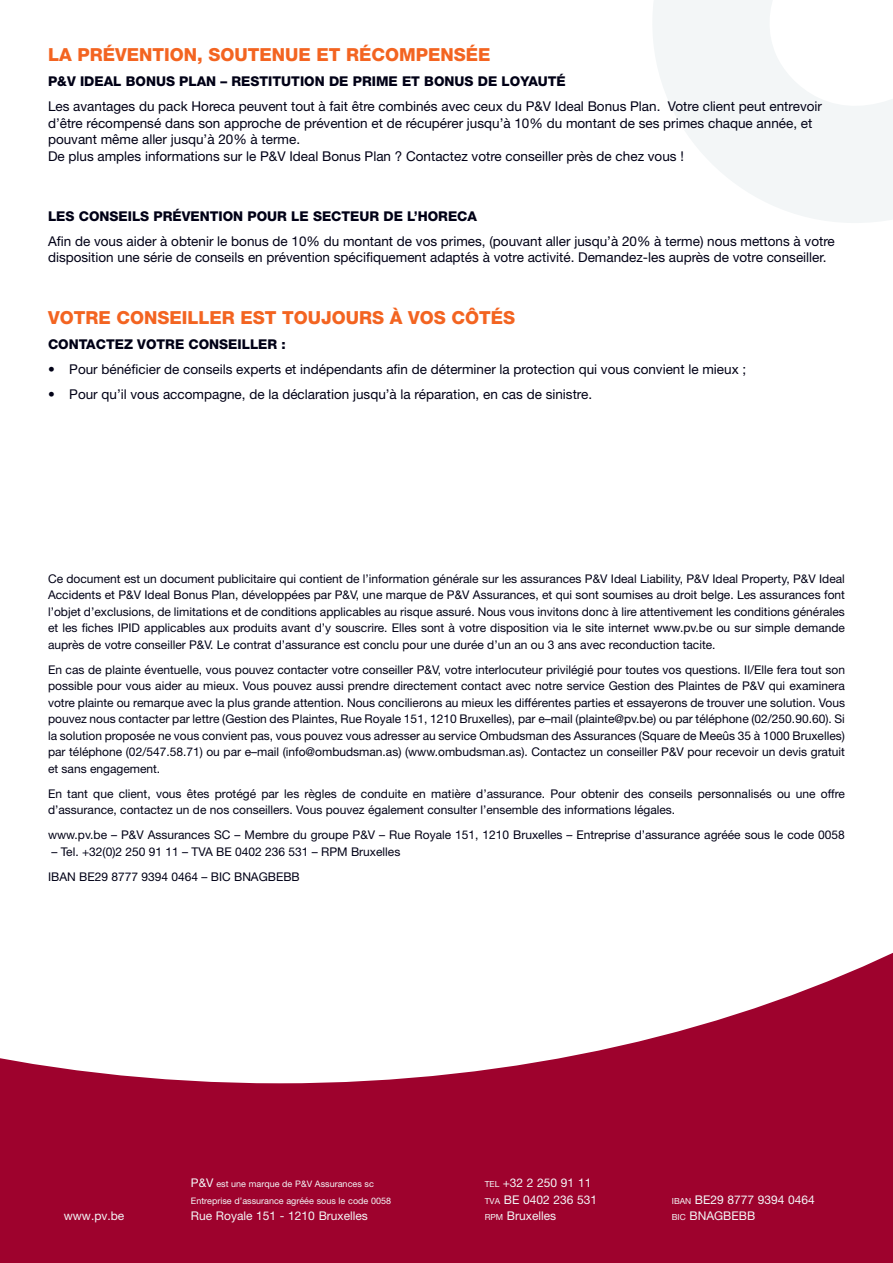
<style>
.page{position:relative;width:893px;height:1263px;background:#fff}
.page>*{position:absolute;margin:0;border:0;box-sizing:border-box;transform-origin:0 0}
.t1{font:800 18px "Helvetica Neue LT Std";color:#f36421}
.t2{font:13.5px/16.5px "Helvetica Neue LT Std";color:#010116}
.t3{font:800 13.5px "Helvetica Neue LT Std";color:#010116}
.t4{font:12px/16.5px "Helvetica Neue LT Std";color:#010116;text-align:justify}
.t5{font:12px/16.5px "Helvetica Neue LT Std";color:#f3f6f7}
.t6{font:9px/16.5px "Helvetica Neue LT Std";color:#f3f6f7}
.s1{font-size:12px}
.s2{font-size:8.4px}
</style>
<div class="page">
<svg style="left:0;top:953px;width:893px;height:310px;fill:#9e022d"></svg>
<svg style="left:653px;top:0;width:240px;height:223px;fill:#f3f6f7"></svg>
<h1 class="t1" style="left:48px;top:44px;width:444px">LA PRÉVENTION, SOUTENUE ET RÉCOMPENSÉE</h1>
<p class="t3" style="left:48px;top:73px;width:519px">P&amp;V IDEAL BONUS PLAN – RESTITUTION DE PRIME ET BONUS DE LOYAUTÉ</p>
<p class="t2" style="left:48px;top:98px;width:775px">Les avantages du pack Horeca peuvent tout à fait être combinés avec ceux du P&amp;V Ideal Bonus Plan. Votre client peut entrevoir d’être récompensé dans son approche de prévention et de récupérer jusqu’à 10% du montant de ses primes chaque année, et pouvant même aller jusqu’à 20% à terme.<br>De plus amples informations sur le P&amp;V Ideal Bonus Plan ? Contactez votre conseiller près de chez vous !</p>
<p class="t3" style="left:48px;top:208px;width:431px">LES CONSEILS PRÉVENTION POUR LE SECTEUR DE L’HORECA</p>
<p class="t2" style="left:48px;top:232px;width:788px">Afin de vous aider à obtenir le bonus de 10% du montant de vos primes, (pouvant aller jusqu’à 20% à terme) nous mettons à votre disposition une série de conseils en prévention spécifiquement adaptés à votre activité. Demandez-les auprès de votre conseiller.</p>
<h1 class="t1" style="left:48px;top:307px;width:469px">VOTRE CONSEILLER EST TOUJOURS À VOS CÔTÉS</h1>
<p class="t3" style="left:48px;top:336px;width:239px">CONTACTEZ VOTRE CONSEILLER :</p>
<p class="t2" style="left:48px;top:360px;width:700px">• Pour bénéficier de conseils experts et indépendants afin de déterminer la protection qui vous convient le mieux ;</p>
<p class="t2" style="left:48px;top:385px;width:546px">• Pour qu’il vous accompagne, de la déclaration jusqu’à la réparation, en cas de sinistre.</p>
<p class="t4" style="left:48px;top:570px;width:798px">Ce document est un document publicitaire qui contient de l’information générale sur les assurances P&amp;V Ideal Liability, P&amp;V Ideal Property, P&amp;V Ideal Accidents et P&amp;V Ideal Bonus Plan, développées par P&amp;V, une marque de P&amp;V Assurances, et qui sont soumises au droit belge. Les assurances font l’objet d’exclusions, de limitations et de conditions applicables au risque assuré. Nous vous invitons donc à lire attentivement les conditions générales et les fiches IPID applicables aux produits avant d’y souscrire. Elles sont à votre disposition via le site internet www.pv.be ou sur simple demande auprès de votre conseiller P&amp;V. Le contrat d’assurance est conclu pour une durée d’un an ou 3 ans avec reconduction tacite.</p>
<p class="t4" style="left:48px;top:661px;width:798px">En cas de plainte éventuelle, vous pouvez contacter votre conseiller P&amp;V, votre interlocuteur privilégié pour toutes vos questions. Il/Elle fera tout son possible pour vous aider au mieux. Vous pouvez aussi prendre directement contact avec notre service Gestion des Plaintes de P&amp;V qui examinera votre plainte ou remarque avec la plus grande attention. Nous concilierons au mieux les différentes parties et essayerons de trouver une solution. Vous pouvez nous contacter par lettre (Gestion des Plaintes, Rue Royale 151, 1210 Bruxelles), par e–mail (plainte@pv.be) ou par téléphone (02/250.90.60). Si la solution proposée ne vous convient pas, vous pouvez vous adresser au service Ombudsman des Assurances (Square de Meeûs 35 à 1000 Bruxelles) par téléphone (02/547.58.71) ou par e–mail (info@ombudsman.as) (www.ombudsman.as). Contactez un conseiller P&amp;V pour recevoir un devis gratuit et sans engagement.</p>
<p class="t4" style="left:48px;top:785px;width:798px">En tant que client, vous êtes protégé par les règles de conduite en matière d’assurance. Pour obtenir des conseils personnalisés ou une offre d’assurance, contactez un de nos conseillers. Vous pouvez également consulter l’ensemble des informations légales.</p>
<p class="t4" style="left:48px;top:827px;width:798px">www.pv.be – P&amp;V Assurances SC – Membre du groupe P&amp;V – Rue Royale 151, 1210 Bruxelles – Entreprise d’assurance agréée sous le code 0058</p>
<p class="t4" style="left:48px;top:839px;width:354px;line-height:25px">– Tel. +32(0)2 250 91 11 – TVA BE 0402 236 531 – RPM Bruxelles<br>IBAN BE29 8777 9394 0464 – BIC BNAGBEBB</p>
<p class="t6" style="left:191px;top:1176px;width:202px"><span class="s1">P&amp;V</span> est une marque de P&amp;V Assurances sc<br>Entreprise d’assurance agréée sous le code 0058</p>
<p class="t5" style="left:191px;top:1208px;width:179px">Rue Royale 151 - 1210 Bruxelles</p>
<p class="t5" style="left:485px;top:1175px;width:114px"><span class="s2">TEL</span> +32 2 250 91 11<br><span class="s2">TVA</span> BE 0402 236 531</p>
<p class="t5" style="left:64px;top:1208px;width:62px">www.pv.be</p>
<p class="t5" style="left:485px;top:1208px;width:73px"><span class="s2">RPM</span> Bruxelles</p>
<p class="t5" style="left:672px;top:1191px;width:145px"><span class="s2">IBAN</span> BE29 8777 9394 0464<br><span class="s2">BIC</span> BNAGBEBB</p>
</div>
